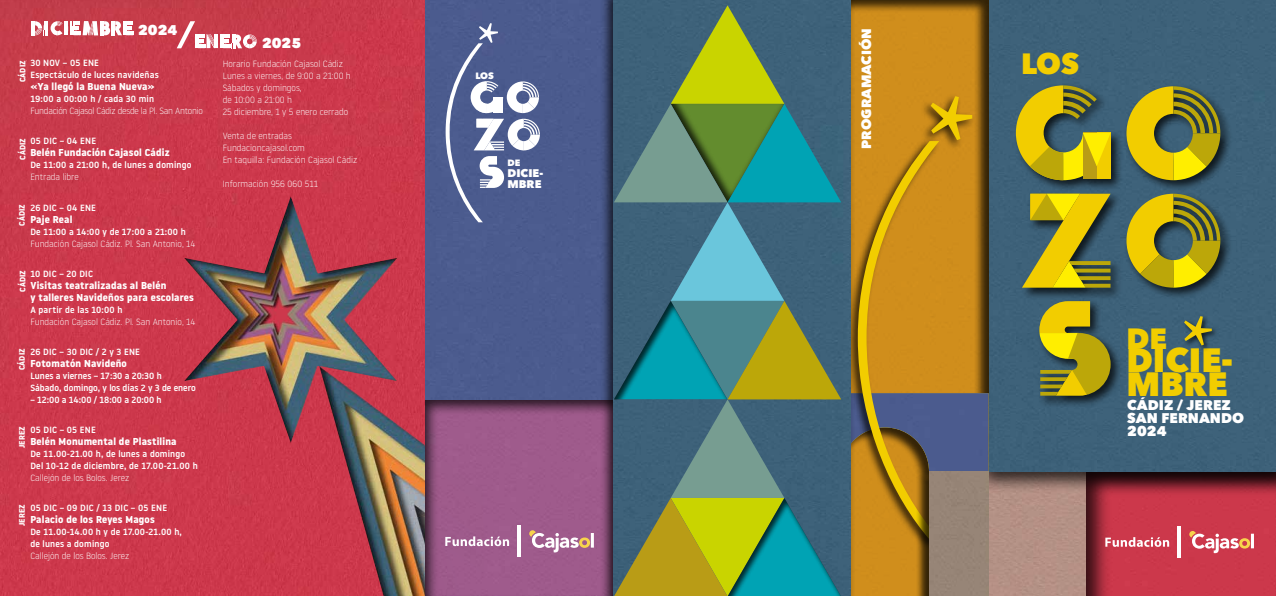
<style>
.page{position:relative;width:1276px;height:596px;background:#fff}
.page>*{position:absolute;margin:0;border:0;box-sizing:border-box;transform-origin:0 0}
.t1{font:800 33.6px "Avenir Next";color:#f2cd00}
.t2{font:800 29.2px "Avenir Next";color:#f2cd00}
.t3{font:800 14px/13px "Avenir Next";color:#fff}
.t4{font:800 13.4px "Avenir Next";color:#fff}
.t5{font:800 11.1px/11.1px "Avenir Next";color:#fff}
.t6{font:700 10px/12px "Noway";letter-spacing:.02em;color:#fff}
.t7{font:800 9.1px "Avenir Next";color:#fff}
.t8{font:300 9px/12px "Noway";color:#fff}
.t9{font:500 9px/12px "Noway";letter-spacing:.02em;color:#fff}
.t10{font:500 9px/12px "Noway";color:#fff}
.t11{font:300 9px "Noway";letter-spacing:-.025em;color:#fff}
.t12{font:700 8px "Noway";color:#fff}
</style>
<div class="page">
<div style="left:0;top:0;width:425px;height:595px;background:#cc394c"></div>
<img style="left:184px;top:196px;width:241px;height:399px">
<img style="left:425px;top:0;width:660px;height:595px">
<svg style="left:1085px;top:493px;width:191px;height:102px;background:#c23648"></svg>
<div style="left:972px;top:0;width:304px;height:493px;background:#000;opacity:.75"></div>
<div style="left:1124px;top:84px;width:108px;height:108px;background:#000;opacity:.75"></div>
<svg style="left:1126px;top:86px;width:94px;height:94px;background:#98932a"></svg>
<div style="left:1020px;top:191px;width:102px;height:108px;background:#000;opacity:.75"></div>
<svg style="left:1022px;top:193px;width:88px;height:94px;background:#9e9829"></svg>
<div style="left:1124px;top:191px;width:108px;height:108px;background:#000;opacity:.75"></div>
<svg style="left:1126px;top:193px;width:94px;height:94px;background:#93902b"></svg>
<div style="left:1013px;top:83px;width:109px;height:109px;background:#000;opacity:.75"></div>
<svg style="left:1016px;top:85px;width:94px;height:95px;background:#9b972d"></svg>
<div style="left:1037px;top:298px;width:85px;height:109px;background:#000;opacity:.75"></div>
<svg style="left:1039px;top:301px;width:71px;height:94px;background:#a09922"></svg>
<div style="left:1182px;top:314px;width:37px;height:37px;background:#000;opacity:.75"></div>
<svg style="left:1184px;top:316px;width:27px;height:29px"></svg>
<svg style="left:1189px;top:530px;width:65px;height:22px"></svg>
<hr style="left:1177px;top:525px;width:3px;height:32px;background:#fff">
<svg style="left:1105px;top:536px;width:64px;height:10px"></svg>
<svg style="left:425px;top:397px;width:174px;height:198px;background:#955685"></svg>
<div style="left:599px;top:0;width:256px;height:595px;background:#000;opacity:.75"></div>
<svg style="left:614px;top:5px;width:374px;height:590px;background:#768258"></svg>
<svg style="left:529px;top:530px;width:65px;height:22px"></svg>
<hr style="left:517px;top:525px;width:4px;height:32px;background:#fff">
<svg style="left:445px;top:536px;width:64px;height:9px"></svg>
<svg style="left:445px;top:23px;width:95px;height:199px"></svg>
<svg style="left:31px;top:21px;width:102px;height:14px"></svg>
<svg style="left:177px;top:21px;width:80px;height:27px"></svg>
<h3 class="t3" style="left:138px;top:24px;width:41px">2024</h3>
<p class="t9" style="left:30px;top:57px;width:130px">30 NOV – 05 ENE<br>Espectáculo de luces navideñas</p>
<p class="t6" style="left:30px;top:81px;width:126px">«Ya llegó la Buena Nueva»</p>
<p class="t9" style="left:30px;top:93px;width:125px">19:00 a 00:00 h / cada 30 min</p>
<p class="t11" style="left:30px;top:106px;width:174px">Fundación Cajasol Cádiz desde la Pl. San Antonio</p>
<p class="t9" style="left:30px;top:135px;width:67px">05 DIC – 04 ENE</p>
<p class="t6" style="left:30px;top:147px;width:141px">Belén Fundación Cajasol Cádiz</p>
<p class="t9" style="left:30px;top:159px;width:162px">De 11:00 a 21:00 h, de lunes a domingo</p>
<p class="t8" style="left:30px;top:171px;width:50px">Entrada libre</p>
<p class="t9" style="left:30px;top:201px;width:67px">26 DIC – 04 ENE</p>
<p class="t6" style="left:30px;top:213px;width:43px">Paje Real</p>
<p class="t9" style="left:30px;top:225px;width:157px">De 11:00 a 14:00 y de 17:00 a 21:00 h</p>
<p class="t8" style="left:30px;top:237px;width:167px">Fundación Cajasol Cádiz. Pl. San Antonio, 14</p>
<p class="t9" style="left:30px;top:267px;width:64px">10 DIC – 20 DIC</p>
<p class="t6" style="left:30px;top:279px;width:165px">Visitas teatralizadas al Belén<br>y talleres Navideños para escolares</p>
<p class="t9" style="left:30px;top:303px;width:94px">A partir de las 10:00 h</p>
<p class="t8" style="left:30px;top:315px;width:167px">Fundación Cajasol Cádiz. Pl. San Antonio, 14</p>
<p class="t9" style="left:30px;top:345px;width:111px">26 DIC – 30 DIC / 2 y 3 ENE</p>
<p class="t6" style="left:30px;top:357px;width:98px">Fotomatón Navideño</p>
<p class="t10" style="left:30px;top:369px;width:167px">Lunes a viernes – 17:30 a 20:30 h<br>Sábado, domingo, y los días 2 y 3 de enero</p>
<p class="t10" style="left:30px;top:393px;width:133px">– 12:00 a 14:00 / 18:00 a 20:00 h</p>
<p class="t9" style="left:30px;top:423px;width:67px">05 DIC – 05 ENE</p>
<p class="t6" style="left:30px;top:435px;width:148px">Belén Monumental de Plastilina</p>
<p class="t9" style="left:30px;top:447px;width:169px">De 11.00-21.00 h, de lunes a domingo<br>Del 10-12 de diciembre, de 17.00-21.00 h</p>
<p class="t8" style="left:30px;top:471px;width:100px">Callejón de los Bolos. Jerez</p>
<p class="t9" style="left:30px;top:501px;width:138px">05 DIC – 09 DIC / 13 DIC – 05 ENE</p>
<p class="t6" style="left:30px;top:513px;width:126px">Palacio de los Reyes Magos</p>
<p class="t9" style="left:30px;top:525px;width:153px">De 11.00-14.00 h y de 17.00-21.00 h, de lunes a domingo</p>
<p class="t8" style="left:30px;top:549px;width:100px">Callejón de los Bolos. Jerez</p>
<p class="t12" style="left:18px;top:82px;width:23px;rotate:-90deg">CÁDIZ</p>
<p class="t12" style="left:18px;top:160px;width:23px;rotate:-90deg">CÁDIZ</p>
<p class="t12" style="left:17px;top:225px;width:23px;rotate:-90deg">CÁDIZ</p>
<p class="t12" style="left:18px;top:291px;width:23px;rotate:-90deg">CÁDIZ</p>
<p class="t12" style="left:17px;top:370px;width:23px;rotate:-90deg">CÁDIZ</p>
<p class="t12" style="left:17px;top:447px;width:23px;rotate:-90deg">JEREZ</p>
<p class="t12" style="left:17px;top:525px;width:23px;rotate:-90deg">JEREZ</p>
<h3 class="t3" style="left:262px;top:37px;width:41px">2025</h3>
<p class="t8" style="left:223px;top:58px;width:130px">Horario Fundación Cajasol Cádiz<br>Lunes a viernes, de 9:00 a 21:00 h<br>Sábados y domingos,<br>de 10:00 a 21:00 h<br>25 diciembre, 1 y 5 enero cerrado</p>
<p class="t8" style="left:223px;top:130px;width:136px">Venta de entradas<br>Fundacioncajasol.com<br>En taquilla: Fundación Cajasol Cádiz</p>
<p class="t8" style="left:223px;top:178px;width:97px">Información 956 060 511</p>
<p class="t7" style="left:475px;top:70px;width:20px">LOS</p>
<p class="t7" style="left:507px;top:157px;width:14px">DE</p>
<p class="t5" style="left:507px;top:167px;width:37px">DICIE-<br>MBRE</p>
<h3 class="t4" style="left:858px;top:149px;width:122px;rotate:-90deg">PROGRAMACIÓN</h3>
<h2 class="t2" style="left:1021px;top:47px;width:60px">LOS</h2>
<h2 class="t2" style="left:1126px;top:321px;width:42px">DE</h2>
<h1 class="t1" style="left:1126px;top:341px;width:108px">DICIE-</h1>
<h1 class="t1" style="left:1126px;top:364px;width:103px">MBRE</h1>
<h3 class="t3" style="left:1127px;top:398px;width:118px">CÁDIZ / JEREZ<br>SAN FERNANDO<br>2024</h3>
</div>
